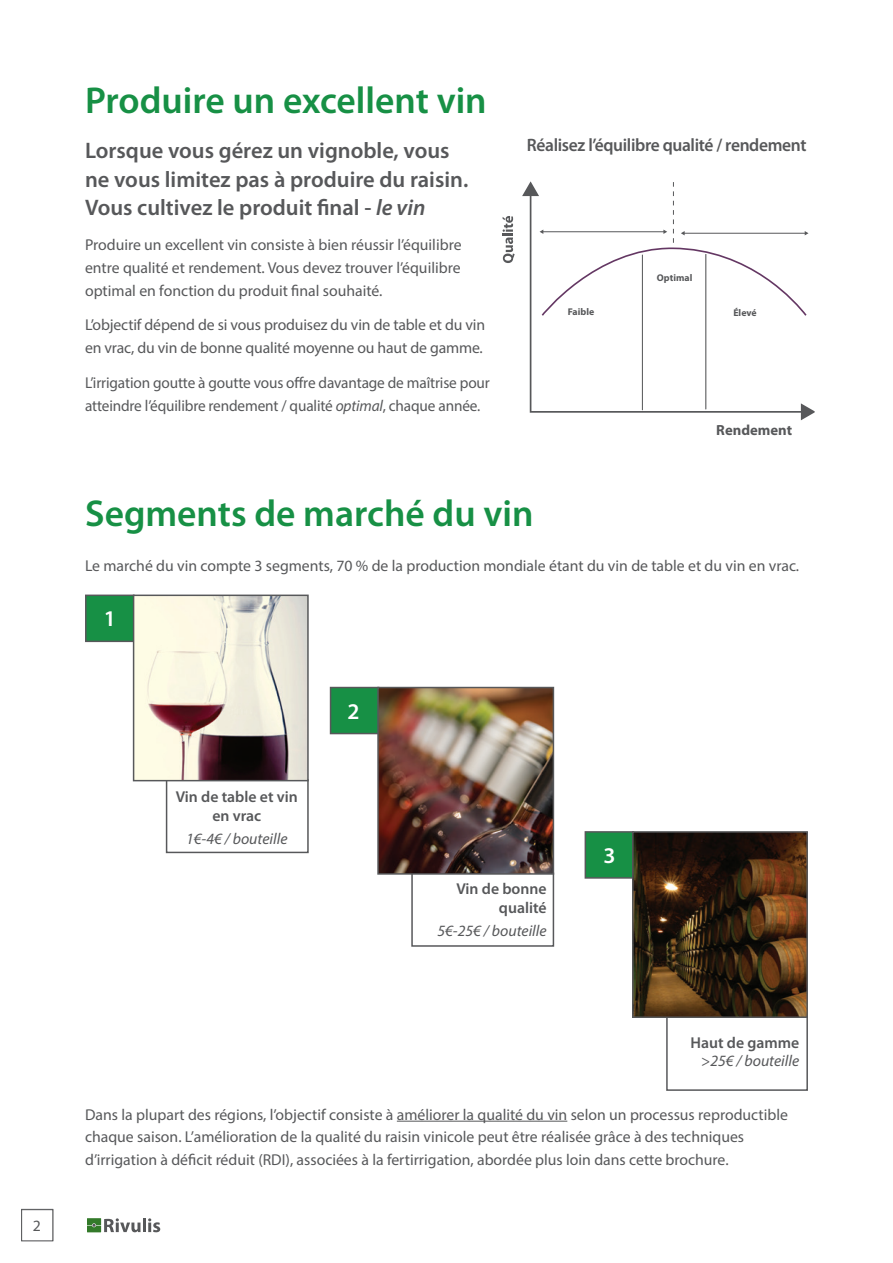
<style>
.page{position:relative;width:893px;height:1263px;background:#fff}
.page>*{position:absolute;margin:0;border:0;box-sizing:border-box;transform-origin:0 0}
.t1{font:600 37.5px "Myriad Pro";color:#179045}
.t2{font:600 22.5px/28.5px "Myriad Pro";color:#57585a}
.t3{font:600 22.5px "Myriad Pro";color:#fff}
.t4{font:600 18px "Myriad Pro";letter-spacing:-.02em;color:#57585a}
.t5{font:15.75px/22.8px "Myriad Pro";color:#57585a}
.t6{font:600 15.75px/18.8px "Myriad Pro";color:#57585a;text-align:right}
.t7{font:italic 15.75px "Myriad Pro";color:#57585a}
.t8{font:700 14.7px "Myriad Pro";color:#57585a}
.t9{font:700 9.75px "Myriad Pro";color:#57585a}
.s1{font-style:italic}
</style>
<div class="page">
<hr style="left:143px;top:1218px;width:3px;height:14px;background:#57585a">
<svg style="left:148px;top:1218px;width:12px;height:14px"></svg>
<svg style="left:87px;top:1218px;width:54px;height:14px"></svg>
<div style="left:666px;top:1016px;width:142px;height:75px;background:#fff;border:2px solid #57585a"></div>
<div style="left:411px;top:872px;width:143px;height:75px;background:#fff;border:2px solid #57585a"></div>
<div style="left:166px;top:779px;width:143px;height:74px;background:#fff;border:2px solid #57585a"></div>
<svg style="left:529px;top:318px;width:272px;height:96px"></svg>
<svg style="left:801px;top:403px;width:14px;height:17px"></svg>
<svg style="left:502px;top:216px;width:13px;height:47px"></svg>
<svg style="left:522px;top:181px;width:286px;height:137px"></svg>
<hr style="left:642px;top:255px;width:1px;height:155px;background:#57585a">
<hr style="left:706px;top:254px;width:1px;height:155px;background:#57585a">
<div style="left:21px;top:1209px;width:32px;height:32px;background:#fff;border:1px solid #57585a"></div>
<hr style="left:397px;top:1121px;width:170px;height:1px;background:#57585a">
<div style="left:85px;top:594px;width:50px;height:48px;background:#179045;border:2px solid #57585a"></div>
<div style="left:330px;top:687px;width:49px;height:47px;background:#179045;border:2px solid #57585a"></div>
<div style="left:585px;top:831px;width:49px;height:48px;background:#179045;border:2px solid #57585a"></div>
<hr style="left:892px;top:85px;width:1px;height:924px;background:#e0e1e3">
<img style="left:635px;top:834px;width:170px;height:181px">
<div style="left:632px;top:831px;width:176px;height:187px;border:2px solid #57585a"></div>
<img style="left:380px;top:690px;width:171px;height:182px">
<div style="left:377px;top:687px;width:177px;height:188px;border:2px solid #57585a"></div>
<img style="left:136px;top:597px;width:170px;height:181px">
<div style="left:133px;top:594px;width:176px;height:187px;border:2px solid #57585a"></div>
<p class="t5" style="left:33px;top:1214px;width:10px">2</p>
<h1 class="t1" style="left:85px;top:77px;width:403px">Produire un excellent vin</h1>
<h2 class="t2" style="left:85px;top:136px;width:385px">Lorsque vous gérez un vignoble, vous ne vous limitez pas à produire du raisin.<br>Vous cultivez le produit final - <span class="s1">le vin</span></h2>
<p class="t5" style="left:85px;top:233px;width:378px;text-align:justify">Produire un excellent vin consiste à bien réussir l’équilibre entre qualité et rendement. Vous devez trouver l’équilibre optimal en fonction du produit final souhaité.</p>
<p class="t5" style="left:85px;top:313px;width:402px">L’objectif dépend de si vous produisez du vin de table et du vin en vrac, du vin de bonne qualité moyenne ou haut de gamme.</p>
<p class="t5" style="left:85px;top:371px;width:406px">L’irrigation goutte à goutte vous offre davantage de maîtrise pour atteindre l’équilibre rendement / qualité <span class="s1">optimal</span>, chaque année.</p>
<p class="t4" style="left:527px;top:133px;width:281px">Réalisez l’équilibre qualité / rendement</p>
<p class="t9" style="left:657px;top:272px;width:37px">Optimal</p>
<p class="t9" style="left:568px;top:305px;width:28px">Faible</p>
<p class="t9" style="left:733px;top:306px;width:25px">Élevé</p>
<p class="t8" style="left:716px;top:420px;width:77px">Rendement</p>
<h1 class="t1" style="left:85px;top:490px;width:450px">Segments de marché du vin</h1>
<p class="t5" style="left:85px;top:554px;width:716px">Le marché du vin compte 3 segments, 70 % de la production mondiale étant du vin de table et du vin en vrac.</p>
<h2 class="t3" style="left:104px;top:604px;width:14px">1</h2>
<p class="t6" style="left:176px;top:787px;width:124px;text-align:center">Vin de table et vin en vrac</p>
<p class="t7" style="left:186px;top:829px;width:103px">1€-4€ / bouteille</p>
<h2 class="t3" style="left:347px;top:697px;width:14px">2</h2>
<p class="t6" style="left:456px;top:879px;width:92px">Vin de bonne qualité</p>
<p class="t7" style="left:437px;top:921px;width:111px">5€-25€ / bouteille</p>
<h2 class="t3" style="left:603px;top:841px;width:14px">3</h2>
<p class="t6" style="left:690px;top:1033px;width:110px">Haut de gamme</p>
<p class="t7" style="left:701px;top:1051px;width:100px">&gt;25€ / bouteille</p>
<p class="t5" style="left:85px;top:1103px;width:704px">Dans la plupart des régions, l’objectif consiste à améliorer la qualité du vin selon un processus reproductible chaque saison. L’amélioration de la qualité du raisin vinicole peut être réalisée grâce à des techniques d’irrigation à déficit réduit (RDI), associées à la fertirrigation, abordée plus loin dans cette brochure.</p>
</div>
